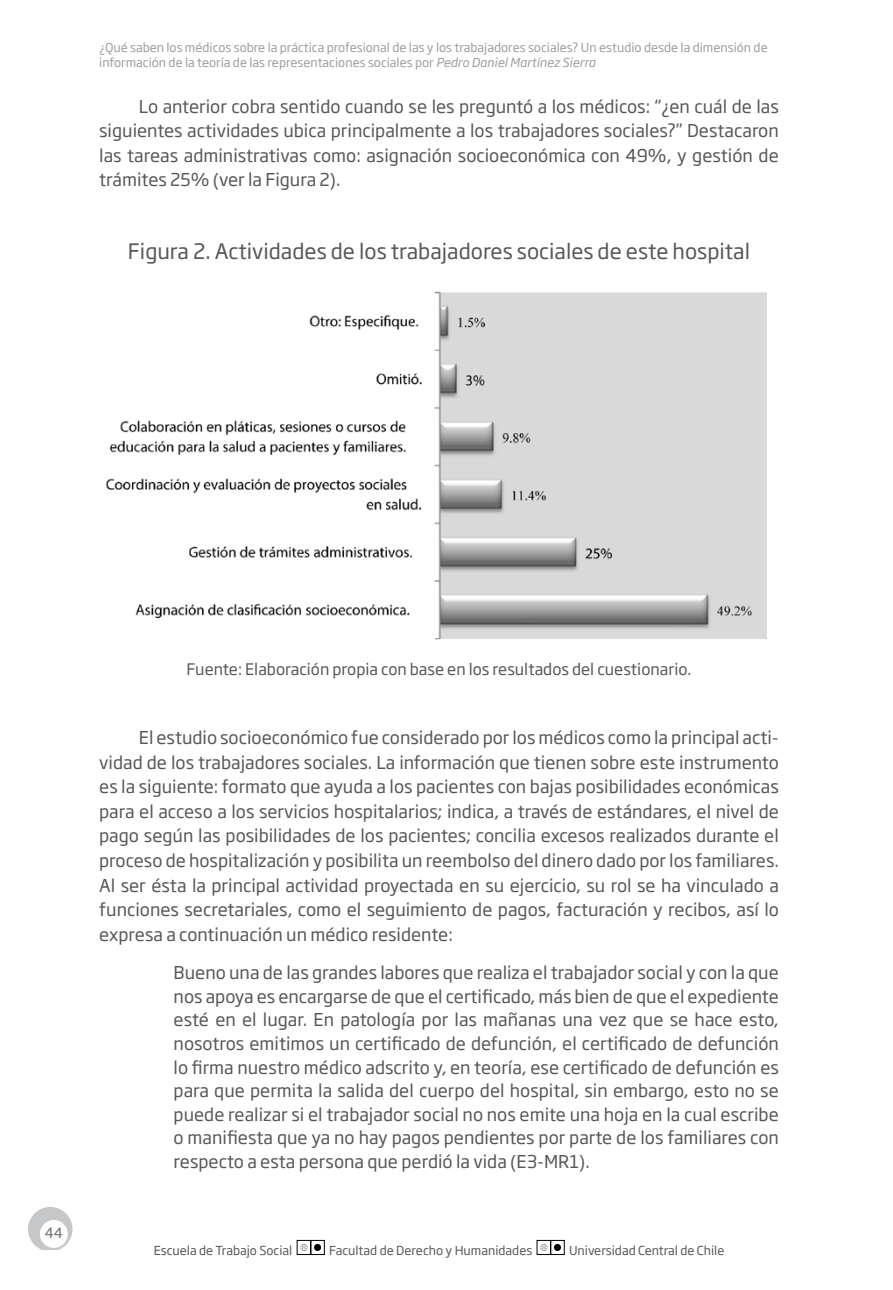
<style>
.page{position:relative;width:893px;height:1290px;background:#fff}
.page>*{position:absolute;margin:0;border:0;box-sizing:border-box;transform-origin:0 0}
.t1{font:21px "Soho Gothic Pro";color:#58585a}
.t2{font:17.5px/24.5px "Soho Gothic Pro";color:#58585a;text-align:justify}
.t3{font:15.75px "Soho Gothic Pro";color:#58585a}
.t4{font:14px "Soho Gothic Pro";color:#707172}
.t5{font:12.25px/14.7px "Soho Gothic Pro";color:#9c9e9f}
.t6{font:12.25px "Soho Gothic Pro";color:#58585a}
.s1{font-style:italic}
</style>
<div class="page">
<svg style="left:297px;top:1240px;width:27px;height:14px"></svg>
<div style="left:314px;top:1244px;width:7px;height:7px;background:#000;border-radius:50%"></div>
<svg style="left:537px;top:1240px;width:27px;height:14px"></svg>
<div style="left:554px;top:1244px;width:7px;height:7px;background:#000;border-radius:50%"></div>
<svg style="left:28px;top:1207px;width:45px;height:43px"></svg>
<img style="left:105px;top:291px;width:662px;height:349px">
<p class="t5" style="left:99px;top:40px;width:670px">¿Qué saben los médicos sobre la práctica profesional de las y los trabajadores sociales? Un estudio desde la dimensión de información de la teoría de las representaciones sociales por <span class="s1">Pedro Daniel Martínez Sierra</span></p>
<p class="t2" style="left:99px;top:93px;width:681px;text-indent:40px">Lo anterior cobra sentido cuando se les preguntó a los médicos: “¿en cuál de las siguientes actividades ubica principalmente a los trabajadores sociales?” Destacaron las tareas administrativas como: asignación socioeconómica con 49%, y gestión de trámites 25% (ver la Figura 2).</p>
<p class="t1" style="left:128px;top:235px;width:624px">Figura 2. Actividades de los trabajadores sociales de este hospital</p>
<p class="t4" style="left:45px;top:1222px;width:20px">44</p>
<p class="t3" style="left:187px;top:657px;width:506px">Fuente: Elaboración propia con base en los resultados del cuestionario.</p>
<p class="t2" style="left:99px;top:725px;width:681px;text-indent:40px">El estudio socioeconómico fue considerado por los médicos como la principal acti&shy;vidad de los trabajadores sociales. La información que tienen sobre este instrumento es la siguiente: formato que ayuda a los pacientes con bajas posibilidades económicas para el acceso a los servicios hospitalarios; indica, a través de estándares, el nivel de pago según las posibilidades de los pacientes; concilia excesos realizados durante el proceso de hospitalización y posibilita un reembolso del dinero dado por los familiares.<br>Al ser ésta la principal actividad proyectada en su ejercicio, su rol se ha vinculado a funciones secretariales, como el seguimiento de pagos, facturación y recibos, así lo expresa a continuación un médico residente:</p>
<p class="t2" style="left:174px;top:960px;width:607px;line-height:23.6px">Bueno una de las grandes labores que realiza el trabajador social y con la que nos apoya es encargarse de que el certificado, más bien de que el expediente esté en el lugar. En patología por las mañanas una vez que se hace esto, nosotros emitimos un certificado de defunción, el certificado de defunción lo firma nuestro médico adscrito y, en teoría, ese certificado de defunción es para que permita la salida del cuerpo del hospital, sin embargo, esto no se puede realizar si el trabajador social no nos emite una hoja en la cual escribe o manifiesta que ya no hay pagos pendientes por parte de los familiares con respecto a esta persona que perdió la vida (E3-MR1).</p>
<p class="t6" style="left:154px;top:1240px;width:140px">Escuela de Trabajo Social</p>
<p class="t6" style="left:329px;top:1240px;width:205px">Facultad de Derecho y Humanidades</p>
<p class="t6" style="left:569px;top:1240px;width:157px">Universidad Central de Chile</p>
</div>
